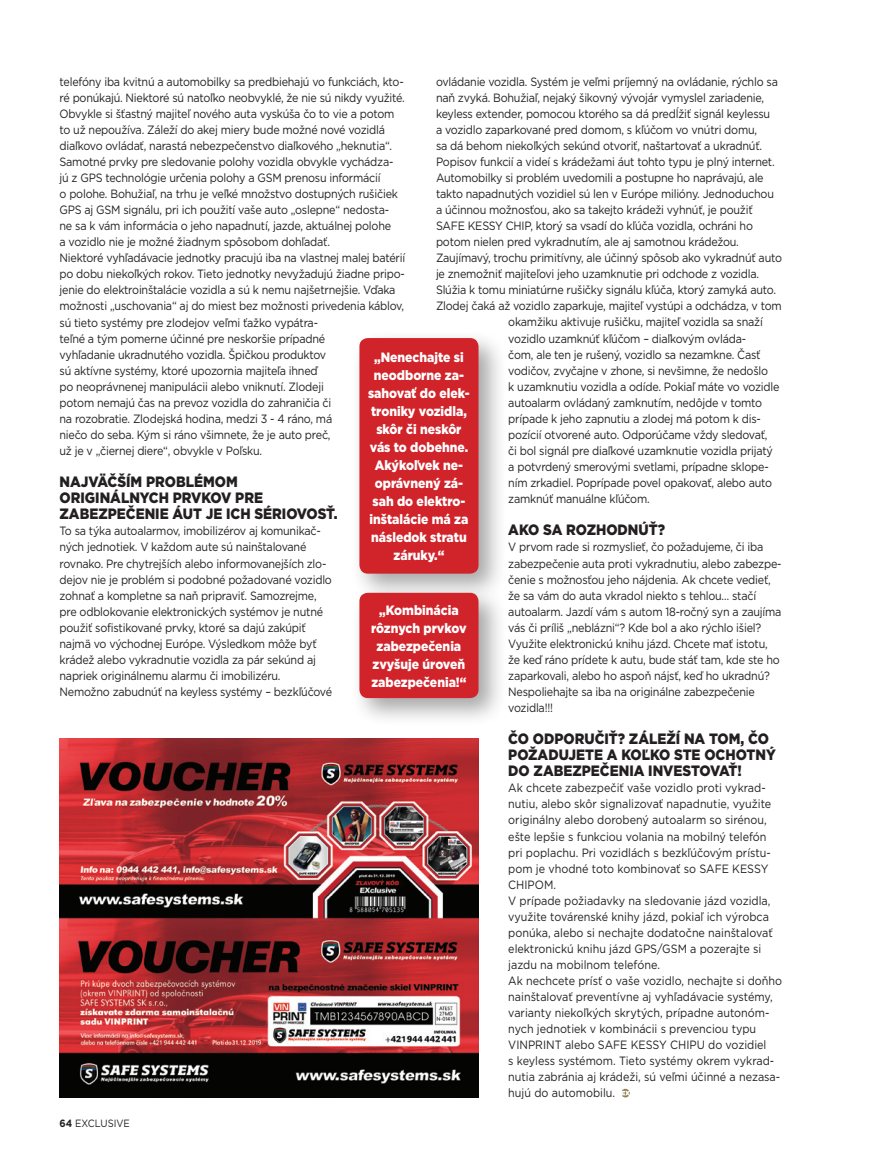
<style>
.page{position:relative;width:872px;height:1170px;background:#fff}
.page>*{position:absolute;margin:0;border:0;box-sizing:border-box;transform-origin:0 0}
.t1{font:900 15px/16px "Gotham";color:#231f20;scale:.9 1}
.t2{font:900 13.5px/18px "Gotham";color:#fff;text-align:center;scale:.9 1}
.t3{font:12px/16px "Gotham";letter-spacing:-.02em;color:#231f20;scale:.9 1}
.t4{font:12px/16px "Gotham";color:#231f20;scale:.9 1}
.t5{font:10.5px "Gotham";color:#231f20;scale:.9 1}
.s1{font-weight:700}
</style>
<div class="page">
<svg style="left:622px;top:1088px;width:8px;height:9px"></svg>
<img style="left:60px;top:738px;width:418px;height:359px">
<div style="left:351px;top:330px;width:157px;height:397px;background:#231f20;opacity:.4"></div>
<div style="left:359px;top:338px;width:119px;height:235px;background:#d1232a;border-radius:9px"></div>
<div style="left:359px;top:592px;width:119px;height:106px;background:#d1232a;border-radius:9px"></div>
<p class="t3" style="left:436px;top:73px;width:381px">ovládanie vozidla. Systém je veľmi príjemný na ovládanie, rýchlo sa</p>
<p class="t3" style="left:436px;top:89px;width:366px">naň zvyká. Bohužiaľ, nejaký šikovný vývojár vymyslel zariadenie,</p>
<p class="t3" style="left:436px;top:105px;width:373px">keyless extender, pomocou ktorého sa dá predĺžiť signál keylessu</p>
<p class="t3" style="left:436px;top:121px;width:358px">a vozidlo zaparkované pred domom, s kľúčom vo vnútri domu,</p>
<p class="t3" style="left:436px;top:137px;width:364px">sa dá behom niekoľkých sekúnd otvoriť, naštartovať a ukradnúť.</p>
<p class="t3" style="left:436px;top:153px;width:378px">Popisov funkcií a videí s krádežami áut tohto typu je plný internet.</p>
<p class="t3" style="left:436px;top:169px;width:365px">Automobilky si problém uvedomili a postupne ho naprávajú, ale</p>
<p class="t3" style="left:436px;top:185px;width:377px">takto napadnutých vozidiel sú len v Európe milióny. Jednoduchou</p>
<p class="t3" style="left:436px;top:201px;width:353px">a účinnou možnosťou, ako sa takejto krádeži vyhnúť, je použiť</p>
<p class="t3" style="left:436px;top:217px;width:354px">SAFE KESSY CHIP, ktorý sa vsadí do kľúča vozidla, ochráni ho</p>
<p class="t3" style="left:436px;top:234px;width:338px">potom nielen pred vykradnutím, ale aj samotnou krádežou.</p>
<p class="t3" style="left:436px;top:250px;width:386px">Zaujímavý, trochu primitívny, ale účinný spôsob ako vykradnúť auto</p>
<p class="t3" style="left:436px;top:266px;width:360px">je znemožniť majiteľovi jeho uzamknutie pri odchode z vozidla.</p>
<p class="t3" style="left:436px;top:282px;width:379px">Slúžia k tomu miniatúrne rušičky signálu kľúča, ktorý zamyká auto.</p>
<p class="t3" style="left:436px;top:298px;width:385px">Zlodej čaká až vozidlo zaparkuje, majiteľ vystúpi a odchádza, v tom</p>
<p class="t3" style="left:508px;top:314px;width:284px">okamžiku aktivuje rušičku, majiteľ vozidla sa snaží</p>
<p class="t3" style="left:508px;top:330px;width:266px">vozidlo uzamknúť kľúčom – diaľkovým ovláda-</p>
<p class="t3" style="left:508px;top:346px;width:282px">čom, ale ten je rušený, vozidlo sa nezamkne. Časť</p>
<p class="t3" style="left:508px;top:362px;width:290px">vodičov, zvyčajne v zhone, si nevšimne, že nedošlo</p>
<p class="t3" style="left:508px;top:378px;width:303px">k uzamknutiu vozidla a odíde. Pokiaľ máte vo vozidle</p>
<p class="t3" style="left:508px;top:394px;width:284px">autoalarm ovládaný zamknutím, nedôjde v tomto</p>
<p class="t3" style="left:508px;top:410px;width:282px">prípade k jeho zapnutiu a zlodej má potom k dis-</p>
<p class="t3" style="left:508px;top:426px;width:289px">pozícií otvorené auto. Odporúčame vždy sledovať,</p>
<p class="t3" style="left:508px;top:442px;width:296px">či bol signál pre diaľkové uzamknutie vozidla prijatý</p>
<p class="t3" style="left:508px;top:458px;width:291px">a potvrdený smerovými svetlami, prípadne sklope-</p>
<p class="t3" style="left:508px;top:474px;width:294px">ním zrkadiel. Poprípade povel opakovať, alebo auto</p>
<p class="t3" style="left:508px;top:490px;width:159px">zamknúť manuálne kľúčom.</p>
<p class="t1" style="left:508px;top:522px;width:176px">Ako sa rozhodnúť?</p>
<p class="t3" style="left:508px;top:539px;width:305px">V prvom rade si rozmyslieť, čo požadujeme, či iba zabezpečenie auta proti vykradnutiu, alebo zabezpe&shy;čenie s možnosťou jeho nájdenia. Ak chcete vedieť, že sa vám do auta vkradol niekto s tehlou… stačí autoalarm. Jazdí vám s autom 18-ročný syn a zaujíma vás či príliš „neblázni“? Kde bol a ako rýchlo išiel?<br>Využite elektronickú knihu jázd. Chcete mať istotu, že keď ráno prídete k autu, bude stáť tam, kde ste ho zaparkovali, alebo ho aspoň nájsť, keď ho ukradnú?<br>Nespoliehajte sa iba na originálne zabezpečenie vozidla!!!</p>
<p class="t1" style="left:508px;top:730px;width:299px">Čo odporučiť? Záleží na tom, čo požadujete a ko ľko ste ochotný do zabezpečenia investovať!</p>
<p class="t4" style="left:508px;top:779px;width:306px">Ak chcete zabezpečiť vaše vozidlo proti vykrad&shy;nutiu, alebo skôr signalizovať napadnutie, využite originálny alebo dorobený autoalarm so sirénou, ešte lepšie s funkciou volania na mobilný telefón pri poplachu. Pri vozidlách s bezkľúčovým prístu&shy;pom je vhodné toto kombinovať so SAFE KESSY CHIPOM.<br>V prípade požiadavky na sledovanie jázd vozidla, využite továrenské knihy jázd, pokiaľ ich výrobca ponúka, alebo si nechajte dodatočne nainštalovať elektronickú knihu jázd GPS/GSM a pozerajte si jazdu na mobilnom telefóne.<br>Ak nechcete prísť o vaše vozidlo, nechajte si doňho nainštalovať preventívne aj vyhľadávacie systémy, varianty niekoľkých skrytých, prípadne autonóm&shy;nych jednotiek v kombinácii s prevenciou typu<br>VIN PRINT alebo SAFE KESSY CHIPU do vozidiel<br>s keyless systémom. Tieto systémy okrem vykrad&shy;nutia zabránia aj krádeži, sú veľmi účinné a nezasa&shy;hujú do automobilu.</p>
<p class="t3" style="left:60px;top:73px;width:385px">telefóny iba kvitnú a automobilky sa predbiehajú vo funkciách, kto&shy;ré ponúkajú. N iektoré sú natoľko neobvyklé, že nie sú nikdy využité.<br>Obvykle si šťastný majiteľ nového auta vyskúša čo to vie a potom to už nepoužíva. Záleží do akej miery bude možné nové vozidlá diaľkovo ovládať, narastá nebezpečenstvo diaľkového „heknutia“.<br>Samotné prvky pre sledovanie polohy vozidla obvykle vychádza&shy;jú z GPS technológie určenia polohy a GSM prenosu informácií<br>o polohe. Bohužiaľ, na trhu je veľké množstvo dostupných rušičiek GPS aj GSM signálu, pri ich použití vaše auto „oslepne“ nedosta-<br>ne sa k vám informácia o jeho napadnutí, jazde, aktuálnej polohe<br>a vozidlo nie je možné žiadnym spôsobom dohľadať.<br>N iektoré vyhľadávacie jednotky pracujú iba na vlastnej malej batérií po dobu niekoľkých rokov. Tieto jednotky nevyžadujú žiadne pripo&shy;jenie do elektroinštalácie vozidla a sú k nemu najšetrnejšie. Vďaka možnosti „uschovania“ aj do miest bez možnosti privedenia káblov, sú tieto systémy pre zlodejov veľmi ťažko vypátra-<br>teľné a tým pomerne účinné pre neskoršie prípadné<br>vyhľadanie ukradnutého vozidla. Špičkou produktov<br>sú aktívne systémy, ktoré upozornia majiteľa ihneď<br>po neoprávnenej manipulácii alebo vniknutí. Zlodeji<br>potom nemajú čas na prevoz vozidla do zahraničia či<br>na rozobratie. Zlodejská hodina, medzi 3 - 4 ráno, má<br>niečo do seba. Kým si ráno všimnete, že je auto preč,<br>už je v „čiernej diere“, obvykle v Poľsku.</p>
<p class="t1" style="left:60px;top:473px;width:310px">Najväčším problémom originálnych prvkov pre zabezpečenie áut je ich sériovosť.</p>
<p class="t3" style="left:60px;top:523px;width:304px">To sa týka autoalarmov, imobilizérov aj komunikač&shy;ných jednotiek. V každom aute sú nainštalované rovnako. Pre chytrejších alebo informovanejších zlo&shy;dejov nie je problém si podobné požadované vozidlo zohnať a kompletne sa naň pripraviť. Samozrejme, pre odblokovanie elektronických systémov je nutné použiť sofistikované prvky, ktoré sa dajú zakúpiť najmä vo východnej Európe. Výsledkom môže byť krádež alebo vykradnutie vozidla za pár sekúnd aj napriek originálnemu alarmu či imobilizéru.<br>N emožno zabudnúť na keyless systémy – bezkľúčové</p>
<p class="t2" style="left:368px;top:348px;width:115px">„Nenechajte si neodborne za&shy;sahovať do elek&shy;troniky vozidla, skôr či neskôr vás to dobehne.<br>Akýkoľvek ne&shy;oprávnený zá&shy;sah do elektro&shy;inštalácie má za následok stratu záruky.“</p>
<p class="t2" style="left:371px;top:601px;width:108px">„Kombinácia rôznych prvkov zabezpečenia zvyšuje úroveň zabezpečenia!“</p>
<p class="t5" style="left:60px;top:1116px;width:80px"><span class="s1">64</span> EXCLUSIVE</p>
</div>
